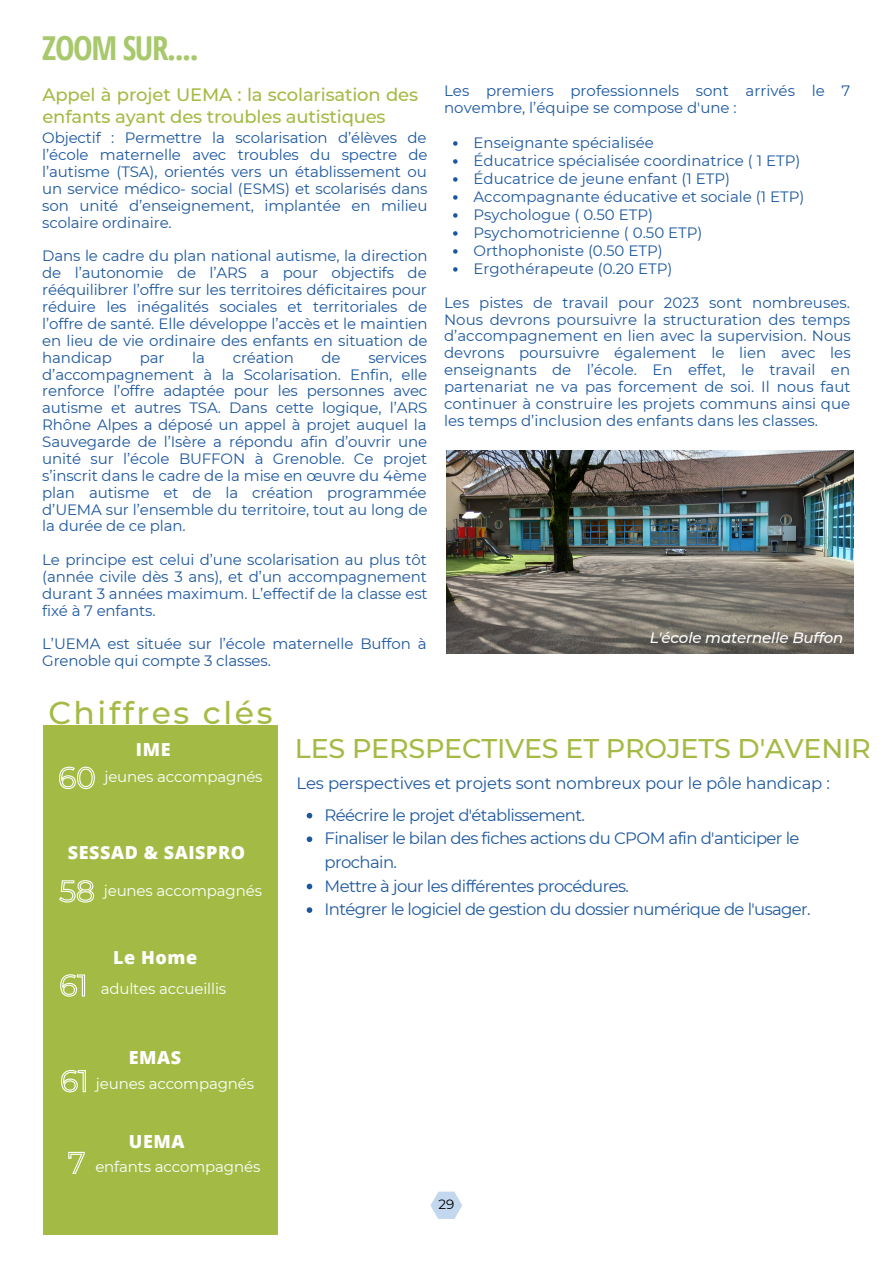
<style>
.page{position:relative;width:893px;height:1264px;background:#fff}
.page>*{position:absolute;margin:0;border:0;box-sizing:border-box;transform-origin:0 0}
.t1{font:700 33px "Open Sans Condensed";letter-spacing:-.04em;color:#a7c86b}
.t2{font:500 31.5px "Montserrat";letter-spacing:.08em;color:#a3bb45}
.t3{font:500 27px "Montserrat";letter-spacing:-.01em;color:#a3bb45}
.t4{font:500 18px/21.3px "Montserrat";letter-spacing:-.01em;color:#a3bb45}
.t5{font:800 18px "Open Sans";letter-spacing:.03em;color:#fff}
.t6{font:16.5px/23.5px "Montserrat";letter-spacing:-.035em;color:#1d589f}
.t7{font:16.5px "Montserrat";letter-spacing:-.01em;color:#1d589f}
.t8{font:15px/16.8px "Montserrat";color:#1d589f;text-align:justify}
.t9{font:15px "Montserrat";letter-spacing:-.01em;color:#fff}
.t10{font:italic 500 15px "Montserrat";letter-spacing:-.01em;color:#fff}
.t11{font:13.5px "Montserrat";color:#000}
</style>
<div class="page">
<div style="left:43px;top:724px;width:235px;height:510px;background:#a3bb45"></div>
<svg style="left:306px;top:812px;width:6px;height:6px"></svg>
<svg style="left:306px;top:836px;width:6px;height:6px"></svg>
<svg style="left:306px;top:883px;width:6px;height:6px"></svg>
<svg style="left:306px;top:907px;width:6px;height:5px"></svg>
<svg style="left:453px;top:141px;width:4px;height:5px"></svg>
<svg style="left:453px;top:159px;width:4px;height:5px"></svg>
<svg style="left:453px;top:177px;width:4px;height:5px"></svg>
<svg style="left:453px;top:195px;width:4px;height:5px"></svg>
<svg style="left:453px;top:213px;width:4px;height:5px"></svg>
<svg style="left:453px;top:231px;width:4px;height:5px"></svg>
<svg style="left:453px;top:249px;width:4px;height:5px"></svg>
<svg style="left:453px;top:267px;width:4px;height:5px"></svg>
<img style="left:446px;top:451px;width:407px;height:203px">
<svg style="left:59px;top:766px;width:36px;height:23px"></svg>
<svg style="left:59px;top:880px;width:36px;height:23px"></svg>
<svg style="left:60px;top:974px;width:26px;height:23px"></svg>
<svg style="left:61px;top:1070px;width:25px;height:23px"></svg>
<svg style="left:68px;top:1151px;width:17px;height:23px"></svg>
<svg style="left:430px;top:1191px;width:32px;height:28px"></svg>
<p class="t1" style="left:42px;top:25px;width:158px">ZOOM SUR....</p>
<p class="t4" style="left:42px;top:84px;width:377px">Appel à projet UEMA : la scolarisation des enfants ayant des troubles autistiques</p>
<p class="t8" style="left:42px;top:130px;width:387px">Objectif : Permettre la scolarisation d’élèves de l’école maternelle avec troubles du spectre de l’autisme (TSA), orientés vers un établissement ou un service médico- social (ESMS) et scolarisés dans son unité d’enseignement, implantée en milieu scolaire ordinaire.</p>
<p class="t8" style="left:42px;top:248px;width:387px">Dans le cadre du plan national autisme, la direction de l’autonomie de l’ARS a pour objectifs de rééquilibrer l’offre sur les territoires déficitaires pour réduire les inégalités sociales et territoriales de l’offre de santé. Elle développe l’accès et le maintien en lieu de vie ordinaire des enfants en situation de handicap</p>
<p class="t8" style="left:42px;top:349px;width:387px;text-indent:326px">services d’accompagnement à la Scolarisation. Enfin, elle renforce l’offre adaptée pour les personnes avec autisme et autres TSA. Dans cette logique, l’ARS Rhône Alpes a déposé un appel à projet auquel la Sauvegarde de l’Isère a répondu afin d’ouvrir une unité sur l’école BUFFON à Grenoble. Ce projet s’inscrit dans le cadre de la mise en œuvre du 4ème plan autisme et de la création programmée d’UEMA sur l’ensemble du territoire, tout au long de la durée de ce plan.</p>
<p class="t8" style="left:42px;top:551px;width:387px">Le principe est celui d’une scolarisation au plus tôt (année civile dès 3 ans), et d’un accompagnement durant 3 années maximum. L’effectif de la classe est fixé à 7 enfants.</p>
<p class="t8" style="left:42px;top:635px;width:386px">L’UEMA est située sur l’école maternelle Buffon à<br>Grenoble qui compte 3 classes.</p>
<p class="t8" style="left:140px;top:349px;width:26px">par</p>
<p class="t8" style="left:192px;top:349px;width:14px">la</p>
<p class="t8" style="left:233px;top:349px;width:63px">création</p>
<p class="t8" style="left:321px;top:349px;width:21px">de</p>
<p class="t2" style="left:48px;top:693px;width:225px">Chiffres clés</p>
<p class="t8" style="left:444px;top:82px;width:408px">Les premiers professionnels sont arrivés le 7 novembre, l’équipe se compose d'une :</p>
<p class="t8" style="left:473px;top:134px;width:182px">Enseignante spécialisée</p>
<p class="t8" style="left:473px;top:152px;width:328px">Éducatrice spécialisée coordinatrice ( 1 ETP)</p>
<p class="t8" style="left:473px;top:170px;width:258px">Éducatrice de jeune enfant (1 ETP)</p>
<p class="t8" style="left:473px;top:188px;width:332px">Accompagnante éducative et sociale (1 ETP)</p>
<p class="t8" style="left:473px;top:206px;width:181px">Psychologue ( 0.50 ETP)</p>
<p class="t8" style="left:473px;top:224px;width:230px">Psychomotricienne ( 0.50 ETP)</p>
<p class="t8" style="left:473px;top:242px;width:191px">Orthophoniste (0.50 ETP)</p>
<p class="t8" style="left:473px;top:260px;width:200px">Ergothérapeute (0.20 ETP)</p>
<p class="t8" style="left:444px;top:294px;width:408px">Les pistes de travail pour 2023 sont nombreuses.<br>Nous devrons poursuivre la structuration des temps d’accompagnement en lien avec la supervision. Nous devrons poursuivre également le lien avec les enseignants de l’école. En effet, le travail en partenariat ne va pas forcement de soi. Il nous faut continuer à construire les projets communs ainsi que les temps d’inclusion des enfants dans les classes.</p>
<p class="t10" style="left:649px;top:628px;width:195px">L'école maternelle Buffon</p>
<p class="t5" style="left:136px;top:736px;width:36px">IME</p>
<p class="t9" style="left:104px;top:767px;width:160px">jeunes accompagnés</p>
<p class="t5" style="left:68px;top:839px;width:179px">SESSAD &amp; SAISPRO</p>
<p class="t9" style="left:104px;top:881px;width:160px">jeunes accompagnés</p>
<p class="t5" style="left:113px;top:944px;width:85px">Le Home</p>
<p class="t9" style="left:101px;top:979px;width:127px">adultes accueillis</p>
<p class="t5" style="left:129px;top:1044px;width:54px">EMAS</p>
<p class="t9" style="left:96px;top:1074px;width:160px">jeunes accompagnés</p>
<p class="t5" style="left:129px;top:1128px;width:57px">UEMA</p>
<p class="t9" style="left:95px;top:1157px;width:166px">enfants accompagnés</p>
<p class="t3" style="left:295px;top:732px;width:577px">LES PERSPECTIVES ET PROJETS D'AVENIR</p>
<p class="t7" style="left:296px;top:773px;width:535px">Les perspectives et projets sont nombreux pour le pôle handicap :</p>
<p class="t6" style="left:324px;top:803px;width:262px">Réécrire le projet d'établissement.</p>
<p class="t6" style="left:324px;top:826px;width:476px">Finaliser le bilan des fiches actions du CPOM afin d'anticiper le prochain.</p>
<p class="t6" style="left:324px;top:873px;width:306px">Mettre à jour les différentes procédures.</p>
<p class="t6" style="left:324px;top:897px;width:487px">Intégrer le logiciel de gestion du dossier numérique de l'usager.</p>
<p class="t11" style="left:438px;top:1195px;width:17px">29</p>
</div>
